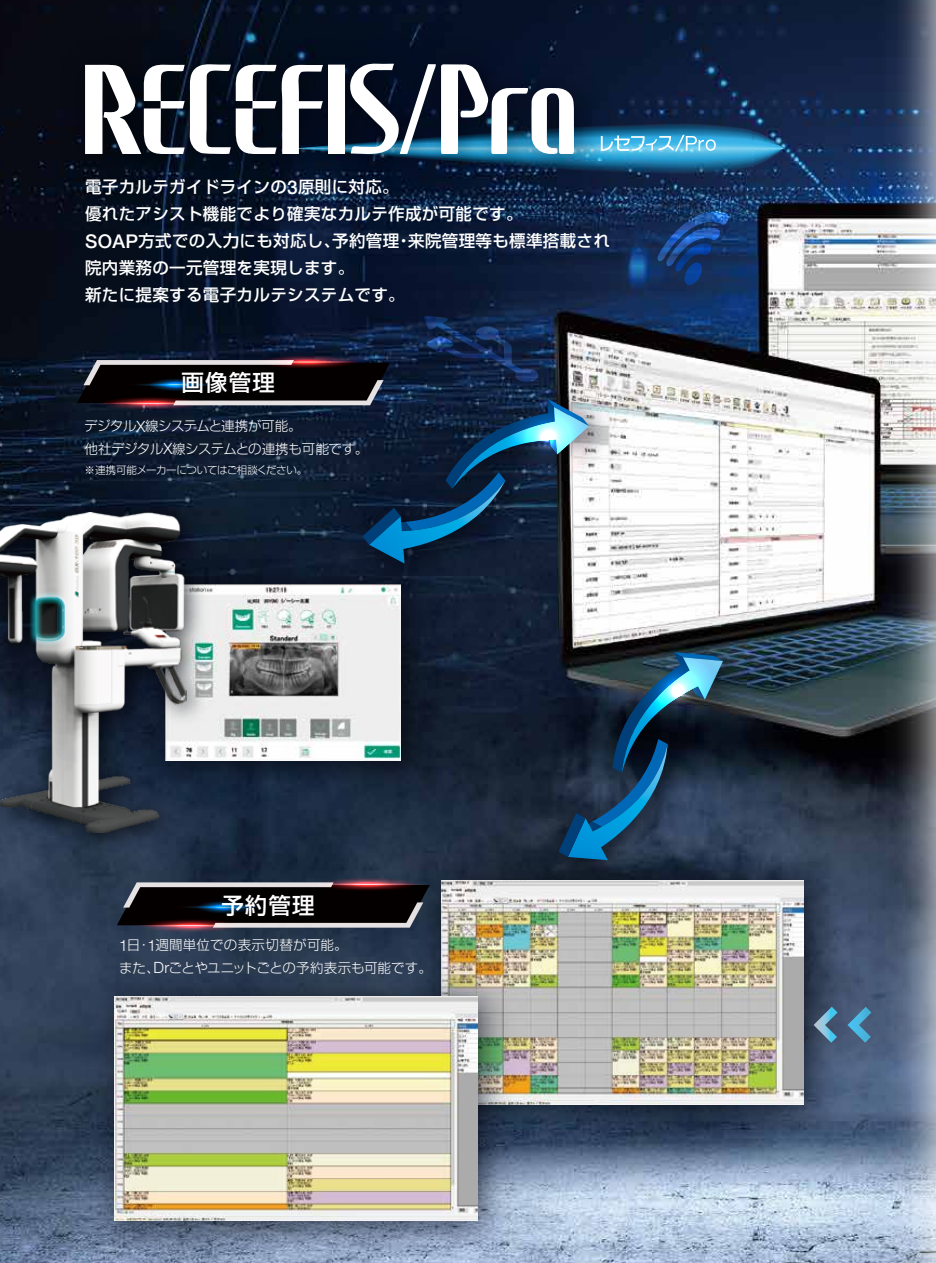
<style>
.page{position:relative;width:936px;height:1263px;background:#fff}
.page>*{position:absolute;margin:0;border:0;box-sizing:border-box;transform-origin:0 0}
.t1{font:500 22.5px "Shin Go Pro";letter-spacing:.05em;color:#fff}
.t2{font:500 16.5px/27px "Shin Go Pro";letter-spacing:.02em;color:#fff}
.t3{font:300 13.5px/22.5px "Shin Go Pro";letter-spacing:.01em;color:#fff}
.t4{font:300 13.5px/22.5px "Shin Go Pro";letter-spacing:-.02em;color:#fff}
.t5{font:300 10.5px "Shin Go Pro";letter-spacing:-.045em;color:#fff}
.s1{font-family:"Helvetica Neue";font-size:18.9px}
.s2{font-family:"Helvetica Neue";font-size:15.45px}
</style>
<div class="page">
<img style="left:0;top:0;width:881px;height:1263px">
<img style="left:881px;top:0;width:54px;height:1263px">
<svg style="left:935px;top:0;width:1px;height:1263px"></svg>
<svg style="left:657px;top:211px;width:71px;height:74px;background:#173d78"></svg>
<img style="left:51px;top:29px;width:566px;height:168px">
<div style="left:64px;top:391px;width:174px;height:24px;background:#0c1524;border-radius:50%"></div>
<svg style="left:117px;top:882px;width:285px;height:46px;background:#2d2b2e"></svg>
<svg style="left:280px;top:872px;width:174px;height:24px"></svg>
<svg style="left:312px;top:876px;width:110px;height:15px"></svg>
<svg style="left:280px;top:881px;width:174px;height:5px"></svg>
<svg style="left:312px;top:882px;width:110px;height:3px"></svg>
<svg style="left:104px;top:913px;width:174px;height:24px"></svg>
<svg style="left:136px;top:918px;width:110px;height:14px"></svg>
<svg style="left:104px;top:923px;width:174px;height:4px"></svg>
<svg style="left:136px;top:923px;width:110px;height:4px"></svg>
<div style="left:173px;top:895px;width:104px;height:23px;background:#040000;border-radius:50%"></div>
<svg style="left:192px;top:899px;width:66px;height:15px"></svg>
<svg style="left:173px;top:904px;width:104px;height:5px"></svg>
<svg style="left:192px;top:905px;width:66px;height:3px"></svg>
<img style="left:208px;top:881px;width:121px;height:52px">
<svg style="left:851px;top:1007px;width:20px;height:36px"></svg>
<img style="left:444px;top:364px;width:188px;height:242px">
<svg style="left:77px;top:316px;width:512px;height:248px;background:#15243a"></svg>
<img style="left:465px;top:357px;width:163px;height:163px;border-radius:50%">
<img style="left:524px;top:618px;width:241px;height:224px">
<svg style="left:558px;top:652px;width:165px;height:190px;background:#1d3a55"></svg>
<img style="left:595px;top:610px;width:163px;height:164px;border-radius:50%">
<svg style="left:85px;top:64px;width:698px;height:110px"></svg>
<img style="left:402px;top:842px;width:449px;height:311px">
<img style="left:441px;top:880px;width:362px;height:225px">
<img style="left:76px;top:958px;width:449px;height:305px">
<img style="left:115px;top:996px;width:362px;height:225px">
<img style="left:217px;top:550px;width:227px;height:254px">
<img style="left:217px;top:585px;width:183px;height:175px">
<img style="left:0;top:489px;width:217px;height:363px">
<img style="left:0;top:513px;width:186px;height:320px">
<p class="t2" style="left:85px;top:171px;width:526px">電子カルテガイドラインの<span class="s1">3</span>原則に対応。<br>優れたアシスト機能でより確実なカルテ作成が可能です。<br><span class="s1">SOAP</span>方式での入力にも対応し、予約管理・来院管理等も標準搭載され院内業務の一元管理を実現します。<br>新たに提案する電子カルテシステムです。</p>
<h1 class="t1" style="left:182px;top:364px;width:95px">画像管理</h1>
<p class="t4" style="left:84px;top:413px;width:285px">デジタル<span class="s2">X</span>線システムと連携が可能。<br>他社デジタル<span class="s2">X</span>線システムとの連携も可能です。</p>
<p class="t5" style="left:84px;top:461px;width:224px">※連携可能メーカーについてはご相談ください。</p>
<h1 class="t1" style="left:221px;top:886px;width:95px">予約管理</h1>
<p class="t3" style="left:119px;top:932px;width:314px"><span class="s2">1</span>日・<span class="s2">1</span>週間単位での表示切替が可能。<br>また、<span class="s2">Dr</span>ごとやユニットごとの予約表示も可能です。</p>
</div>
